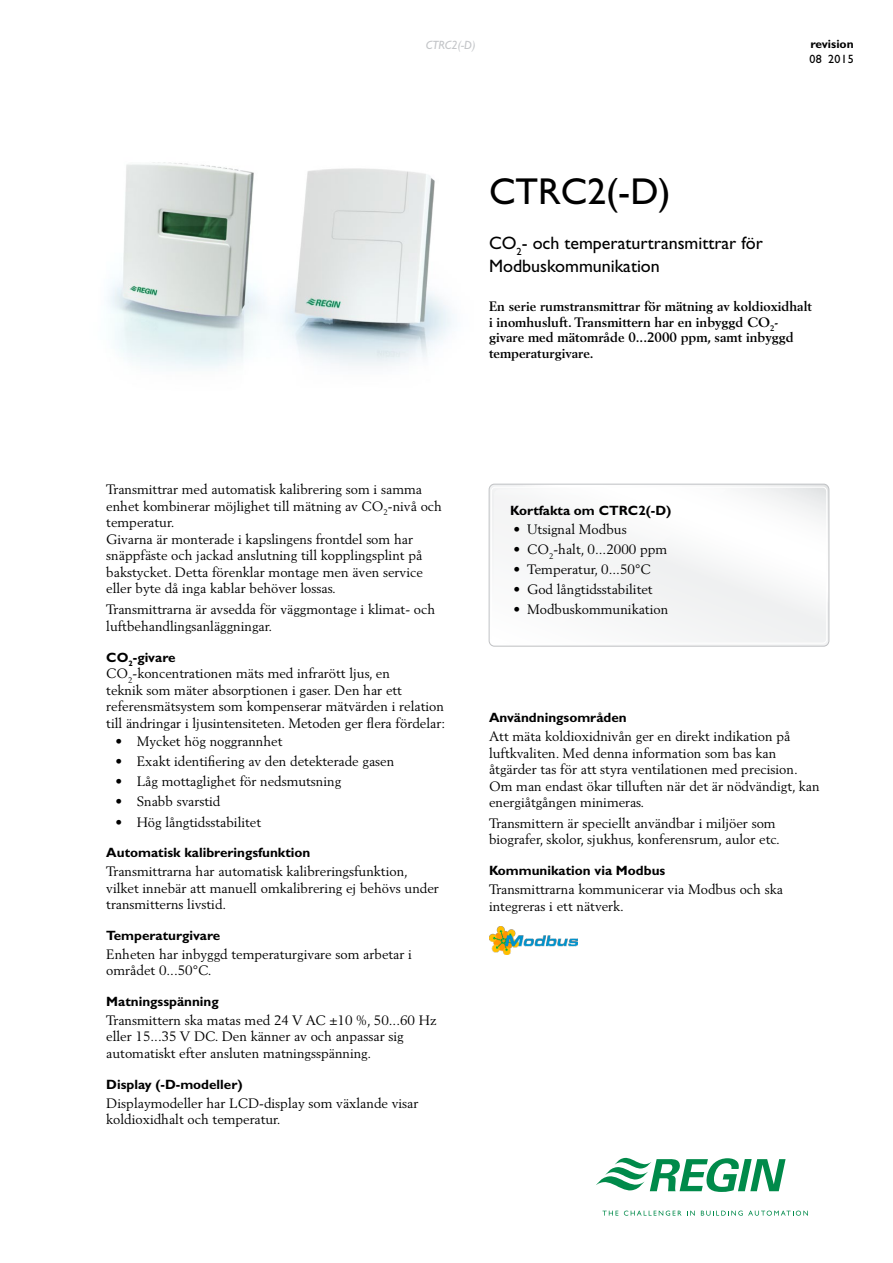
<style>
.page{position:relative;width:893px;height:1263px;background:#fff}
.page>*{position:absolute;margin:0;border:0;box-sizing:border-box;transform-origin:0 0}
.H_gill{font:37.5px "Gill Sans";color:#000}
.H_gill_mid{font:18px/22.5px "Gill Sans";color:#000}
.body{font:13.5px/16.5px "Berling";color:#000}
.H_gill_bold_small{font:13.5px/16.5px "Berling";color:#000}
.H_berling_small_bold{font:700 13.5px/15.8px "Berling";color:#000}
.H_gill_bold_small-2{font:700 13.5px "Gill Sans";color:#000}
.punktlista_berling_9{font:13.5px "Berling";color:#000}
.t1{font:italic 12px "Gill Sans";color:#c3c5c8}
.t2{font:700 12px "Gill Sans";color:#000}
.t3{font:12px "Gill Sans";letter-spacing:.045em;color:#000}
.s1{font-family:"Gill Sans";font-weight:700}
</style>
<div class="page">
<svg style="left:596px;top:1158px;width:190px;height:34px"></svg>
<svg style="left:602px;top:1211px;width:16px;height:4px"></svg>
<svg style="left:624px;top:1210px;width:57px;height:6px"></svg>
<svg style="left:687px;top:1211px;width:8px;height:4px"></svg>
<svg style="left:701px;top:1210px;width:107px;height:6px"></svg>
<div style="left:489px;top:484px;width:340px;height:162px;border:1px solid #b8babd;border-radius:5px"></div>
<svg style="left:491px;top:487px;width:336px;height:156px"></svg>
<div style="left:491px;top:487px;width:336px;height:156px;border:1px solid #fff;border-radius:4px"></div>
<div style="left:494px;top:489px;width:233px;height:151px;background:#f6f6f7"></div>
<img style="left:489px;top:927px;width:88px;height:28px">
<img style="left:108px;top:162px;width:346px;height:207px">
<p class="t1" style="left:426px;top:39px;width:51px">CTRC2(-D)</p>
<p class="t2" style="left:810px;top:37px;width:45px">revision</p>
<p class="t3" style="left:809px;top:52px;width:46px">08 2015</p>
<p class="H_gill" style="left:489px;top:169px;width:183px">CTRC2(-D)</p>
<p class="H_gill_mid" style="left:489px;top:232px;width:275px">CO<sub>2</sub>- och temperaturtransmittrar för<br>Modbuskommunikation</p>
<p class="H_berling_small_bold" style="left:489px;top:298px;width:324px">En serie rumstransmittrar för mätning av koldioxidhalt i inomhusluft. Transmittern har en inbyggd CO<sub>2</sub>- givare med mätområde 0...2000 ppm, samt inbyggd temperaturgivare.</p>
<p class="body" style="left:106px;top:481px;width:337px">Transmittrar med automatisk kalibrering som i samma enhet kombinerar möjlighet till mätning av CO<sub>2</sub>-nivå och temperatur.<br>Givarna är monterade i kapslingens frontdel som har snäppfäste och jackad anslutning till kopplingsplint på bakstycket. Detta förenklar montage men även service eller byte då inga kablar behöver lossas.</p>
<p class="body" style="left:106px;top:601px;width:330px">Transmittrarna är avsedda för väggmontage i klimat- och luftbehandlingsanläggningar.</p>
<p class="H_gill_bold_small" style="left:106px;top:648px;width:340px"><span class="s1">CO</span><sub>2</sub><span class="s1">-givare<br></span>CO<sub>2</sub>-koncentrationen mäts med infrarött ljus, en<br>teknik som mäter absorptionen i gaser. Den har ett referensmätsystem som kompenserar mätvärden i relation till ändringar i ljusintensiteten. Metoden ger flera fördelar:</p>
<p class="body" style="left:115px;top:733px;width:169px">• Mycket hög noggrannhet</p>
<p class="body" style="left:115px;top:753px;width:280px">• Exakt identifiering av den detekterade gasen</p>
<p class="body" style="left:115px;top:773px;width:227px">• Låg mottaglighet för nedsmutsning</p>
<p class="body" style="left:115px;top:793px;width:107px">• Snabb svarstid</p>
<p class="body" style="left:115px;top:814px;width:147px">• Hög långtidsstabilitet</p>
<p class="H_gill_bold_small-2" style="left:106px;top:845px;width:206px">Automatisk kalibreringsfunktion</p>
<p class="body" style="left:106px;top:863px;width:334px">Transmittrarna har automatisk kalibreringsfunktion, vilket innebär att manuell omkalibrering ej behövs under transmitterns livstid.</p>
<p class="H_gill_bold_small-2" style="left:106px;top:927px;width:116px">Temperaturgivare</p>
<p class="body" style="left:106px;top:945px;width:307px">Enheten har inbyggd temperaturgivare som arbetar i området 0...50°C.</p>
<p class="H_gill_bold_small-2" style="left:106px;top:994px;width:114px">Matningsspänning</p>
<p class="body" style="left:106px;top:1012px;width:332px">Transmittern ska matas med 24 V AC ±10 %, 50...60 Hz eller 15...35 V DC. Den känner av och anpassar sig automatiskt efter ansluten matningsspänning.</p>
<p class="H_gill_bold_small-2" style="left:106px;top:1076px;width:138px">Display (-D-modeller)</p>
<p class="body" style="left:106px;top:1094px;width:314px">Displaymodeller har LCD-display som växlande visar koldioxidhalt och temperatur.</p>
<p class="H_gill_bold_small-2" style="left:510px;top:503px;width:163px">Kortfakta om CTRC2(-D)</p>
<p class="punktlista_berling_9" style="left:513px;top:521px;width:115px">• Utsignal Modbus</p>
<p class="punktlista_berling_9" style="left:513px;top:541px;width:155px">• CO<sub>2</sub>-halt, 0...2000 ppm</p>
<p class="punktlista_berling_9" style="left:513px;top:561px;width:139px">• Temperatur, 0...50°C</p>
<p class="punktlista_berling_9" style="left:513px;top:581px;width:141px">• God långtidsstabilitet</p>
<p class="punktlista_berling_9" style="left:513px;top:601px;width:156px">• Modbuskommunikation</p>
<p class="H_gill_bold_small-2" style="left:489px;top:710px;width:139px">Användningsområden</p>
<p class="body" style="left:489px;top:728px;width:332px">Att mäta koldioxidnivån ger en direkt indikation på luftkvaliten. Med denna information som bas kan åtgärder tas för att styra ventilationen med precision.<br>Om man endast ökar tilluften när det är nödvändigt, kan energiåtgången minimeras.</p>
<p class="body" style="left:489px;top:815px;width:292px">Transmittern är speciellt användbar i miljöer som biografer, skolor, sjukhus, konferensrum, aulor etc.</p>
<p class="H_gill_bold_small-2" style="left:489px;top:863px;width:178px">Kommunikation via Modbus</p>
<p class="body" style="left:489px;top:881px;width:295px">Transmittrarna kommunicerar via Modbus och ska integreras i ett nätverk.</p>
</div>
